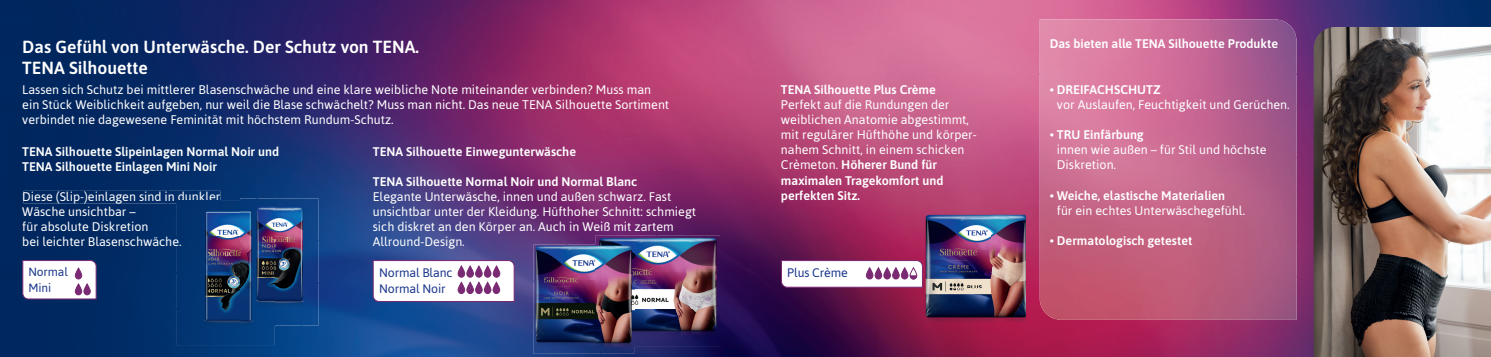
<style>
.page{position:relative;width:1491px;height:357px;background:#fff}
.page>*{position:absolute;margin:0;border:0;box-sizing:border-box;transform-origin:0 0}
.t1{font:600 17.5px/21px "Asap";color:#fff}
.t2{font:12.5px/15px "Asap";color:#fff}
.t3{font:600 12.5px/15px "Asap";color:#fff}
.t4{font:12.38px/16.5px "Asap";letter-spacing:-.01em;color:#19368a}
.t5{font:12px "Asap";letter-spacing:-.01em;color:#19368a}
.s1{font-weight:600}
</style>
<div class="page">
<img style="left:0;top:0;width:1056px;height:157px">
<img style="left:1056px;top:0;width:222px;height:19px">
<img style="left:1278px;top:0;width:212px;height:356px">
<img style="left:0;top:157px;width:257px;height:84px">
<img style="left:257px;top:157px;width:222px;height:42px">
<img style="left:479px;top:157px;width:532px;height:84px">
<img style="left:1011px;top:157px;width:45px;height:199px">
<img style="left:301px;top:199px;width:178px;height:157px">
<img style="left:0;top:241px;width:212px;height:115px">
<img style="left:479px;top:241px;width:88px;height:83px">
<img style="left:567px;top:241px;width:28px;height:3px">
<img style="left:720px;top:241px;width:158px;height:83px">
<img style="left:878px;top:241px;width:45px;height:115px">
<img style="left:1056px;top:319px;width:222px;height:37px">
<img style="left:212px;top:325px;width:89px;height:31px">
<img style="left:479px;top:324px;width:399px;height:32px">
<img style="left:923px;top:327px;width:89px;height:29px">
<img style="left:24px;top:191px;width:196px;height:12px">
<img style="left:23px;top:236px;width:153px;height:9px">
<img style="left:1039px;top:19px;width:257px;height:300px">
<img style="left:595px;top:235px;width:125px;height:111px">
<img style="left:533px;top:244px;width:67px;height:109px">
<img style="left:600px;top:346px;width:34px;height:7px">
<img style="left:595px;top:244px;width:39px;height:102px">
<img style="left:923px;top:211px;width:102px;height:116px">
<img style="left:240px;top:198px;width:79px;height:127px">
<img style="left:176px;top:201px;width:64px;height:107px">
<img style="left:176px;top:308px;width:99px;height:36px">
<img style="left:176px;top:201px;width:44px;height:2px">
<svg style="left:176px;top:236px;width:6px;height:9px"></svg>
<img style="left:240px;top:201px;width:35px;height:124px">
<svg style="left:780px;top:259px;width:143px;height:29px"></svg>
<svg style="left:22px;top:259px;width:75px;height:40px"></svg>
<svg style="left:372px;top:259px;width:143px;height:43px"></svg>
<img style="left:1313px;top:27px;width:177px;height:329px">
<h1 class="t1" style="left:22px;top:38px;width:398px">Das Gefühl von Unterwäsche. Der Schutz von TENA.<br>TENA Silhouette</h1>
<p class="t3" style="left:1049px;top:37px;width:230px">Das bieten alle TENA Silhouette Produkte</p>
<p class="t3" style="left:1049px;top:83px;width:112px">• DREIFACHSCHUTZ</p>
<p class="t2" style="left:1056px;top:98px;width:234px">vor Auslaufen, Feuchtigkeit und Gerüchen.</p>
<p class="t3" style="left:1049px;top:128px;width:96px">• TRU Einfärbung</p>
<p class="t2" style="left:1056px;top:143px;width:211px">innen wie außen – für Stil und höchste<br>Diskretion.</p>
<p class="t3" style="left:1049px;top:188px;width:177px">• Weiche, elastische Materialien</p>
<p class="t2" style="left:1056px;top:203px;width:190px">für ein echtes Unterwäschegefühl.</p>
<p class="t3" style="left:1049px;top:233px;width:144px">• Dermatologisch getestet</p>
<p class="t5" style="left:28px;top:267px;width:41px">Normal</p>
<p class="t4" style="left:787px;top:265px;width:62px">Plus Crème</p>
<p class="t5" style="left:28px;top:283px;width:24px">Mini</p>
<p class="t2" style="left:22px;top:83px;width:648px">Lassen sich Schutz bei mittlerer Blasenschwäche und eine klare weibliche Note miteinander verbinden? Muss man ein Stück Weiblichkeit aufgeben, nur weil die Blase schwächelt? Muss man nicht. Das neue TENA Silhouette Sortiment verbindet nie dagewesene Feminität mit höchstem Rundum-Schutz.</p>
<p class="t3" style="left:781px;top:83px;width:156px">TENA Silhouette Plus Crème</p>
<p class="t2" style="left:781px;top:98px;width:197px">Perfekt auf die Rundungen der weiblichen Anatomie abgestimmt, mit regulärer Hüfthöhe und körper&shy;nahem Schnitt, in einem schicken<br>Crèmeton. <span class="s1">Höherer Bund für maximalen Tragekomfort und perfekten Sitz.</span></p>
<p class="t3" style="left:22px;top:145px;width:258px">TENA Silhouette Slipeinlagen Normal Noir und<br>TENA Silhouette Einlagen Mini Noir</p>
<p class="t2" style="left:22px;top:189px;width:199px">Diese (Slip-)einlagen sind in dunkler<br>Wäsche unsichtbar –<br>für absolute Diskretion<br>bei leichter Blasenschwäche.</p>
<p class="t3" style="left:373px;top:145px;width:205px">TENA Silhouette Einwegunterwäsche</p>
<p class="t3" style="left:373px;top:175px;width:266px">TENA Silhouette Normal Noir und Normal Blanc</p>
<p class="t2" style="left:373px;top:189px;width:325px">Elegante Unterwäsche, innen und außen schwarz. Fast unsichtbar unter der Kleidung. Hüfthoher Schnitt: schmiegt sich diskret an den Körper an. Auch in Weiß mit zartem Allround-Design.</p>
<p class="t4" style="left:379px;top:265px;width:75px">Normal Blanc<br>Normal Noir</p>
</div>
